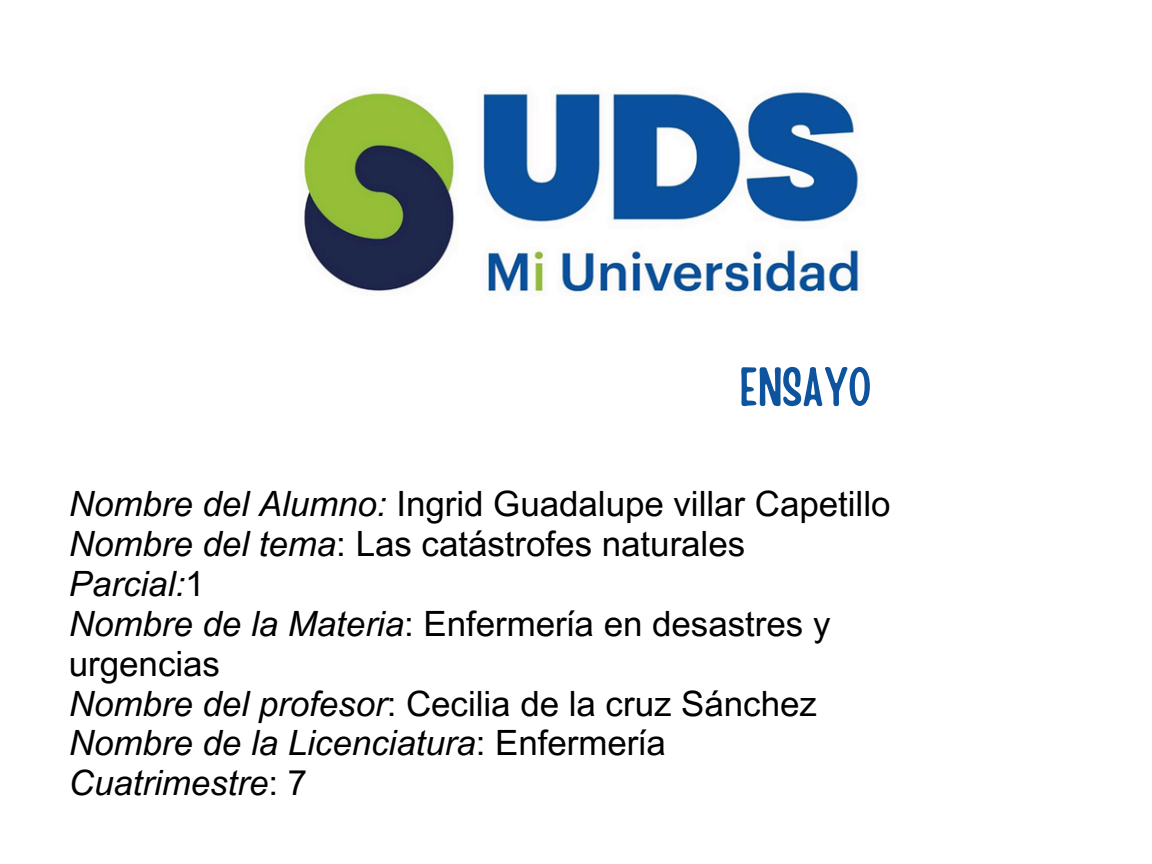
<style>
.page{position:relative;width:1152px;height:864px;background:#fff}
.page>*{position:absolute;margin:0;border:0;box-sizing:border-box;transform-origin:0 0}
.t1{font:54.15px "Handy Casual Condensed";color:#0e539e}
.t2{font:34.8px/39.9px "Arial MT Pro";color:#000}
.t3{font:italic 34.8px "Arial MT Pro";color:#000}
.s1{font-style:italic}
.s2{font-style:normal}
</style>
<div class="page">
<img style="left:303px;top:92px;width:556px;height:201px">
<h1 class="t1" style="left:740px;top:351px;width:133px">ENSAYO</h1>
<p class="t2" style="left:69px;top:488px;width:823px"><span class="s1">Nombre del Alumno:</span> Ingrid Guadalupe villar Capetillo</p>
<p class="t2" style="left:69px;top:528px;width:678px"><span class="s1">Nombre del tema</span>: Las catástrofes naturales</p>
<p class="t3" style="left:69px;top:571px;width:137px">Parcial:<span class="s2">1</span></p>
<p class="t2" style="left:69px;top:608px;width:763px"><span class="s1">Nombre de la Materia</span>: Enfermería en desastres y urgencias</p>
<p class="t2" style="left:69px;top:688px;width:750px"><span class="s1">Nombre del profesor</span>: Cecilia de la cruz Sánchez</p>
<p class="t3" style="left:69px;top:730px;width:598px">Nombre de la Licenciatura<span class="s2">: Enfermería</span></p>
<p class="t3" style="left:69px;top:770px;width:240px">Cuatrimestre<span class="s2">: 7</span></p>
</div>
